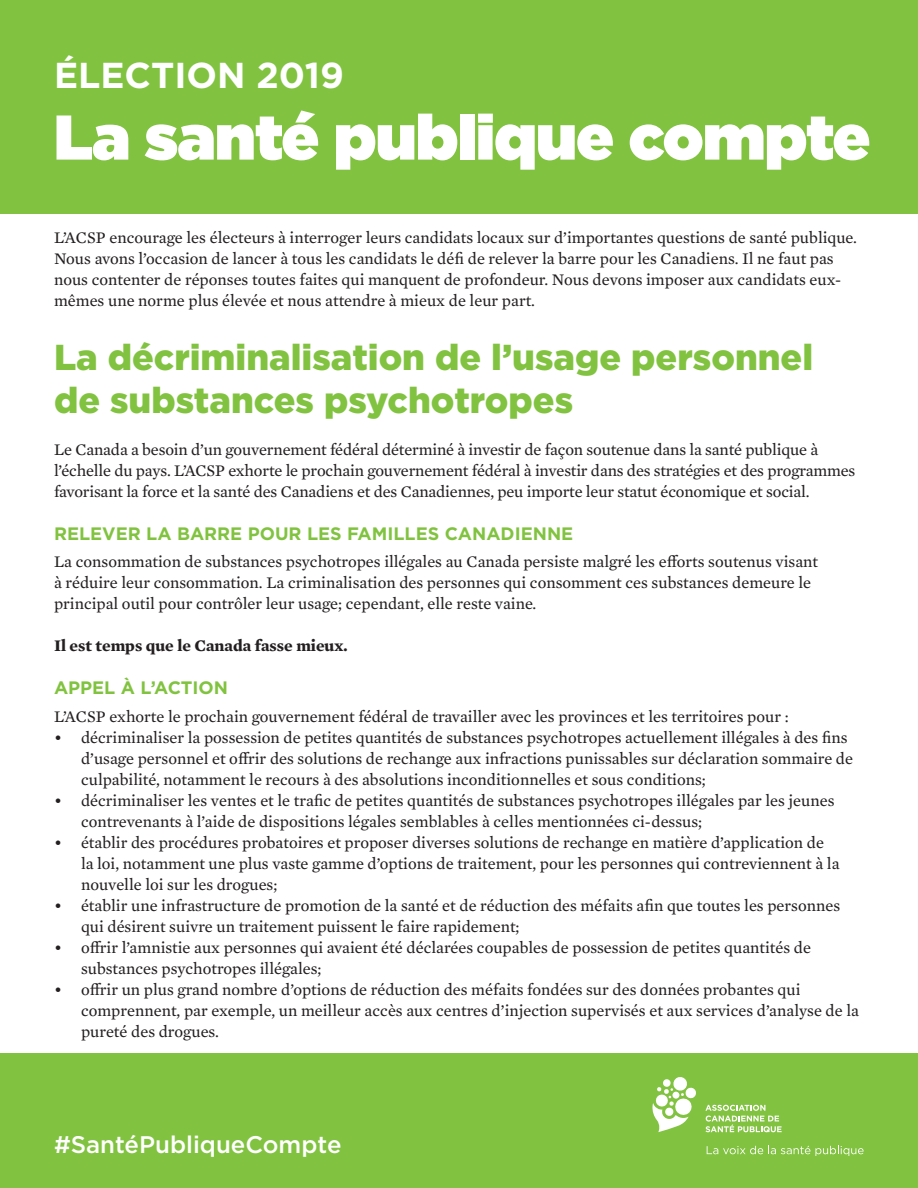
<style>
.page{position:relative;width:918px;height:1188px;background:#fff}
.page>*{position:absolute;margin:0;border:0;box-sizing:border-box;transform-origin:0 0}
.t1{font:900 63px "Gotham";letter-spacing:-.01em;color:#fff}
.Headline{font:900 36px/43.2px "Gotham";color:#81c340}
.t2{font:700 36px "Gotham";color:#fff}
.t3{font:500 24px "Gotham";color:#fff}
.t4{font:700 18px "Gotham";color:#81c340}
.t5{font:16.5px/21px "Mercury Text G2";color:#231f20}
.t6{font:700 16.5px "Mercury Text G2";color:#231f20}
</style>
<div class="page">
<div style="left:0;top:1053px;width:918px;height:135px;background:#81c340"></div>
<svg style="left:705px;top:1105px;width:77px;height:27px"></svg>
<svg style="left:652px;top:1077px;width:44px;height:55px"></svg>
<svg style="left:707px;top:1146px;width:157px;height:10px"></svg>
<div style="left:0;top:0;width:918px;height:214px;background:#81c340"></div>
<p class="t2" style="left:54px;top:51px;width:291px">ÉLECTION 2019</p>
<p class="t1" style="left:54px;top:92px;width:818px">La santé publique compte</p>
<p class="t5" style="left:54px;top:226px;width:805px">L’ACSP encourage les électeurs à interroger leurs candidats locaux sur d’importantes questions de santé publique.<br>Nous avons l’occasion de lancer à tous les candidats le défi de relever la barre pour les Canadiens. Il ne faut pas nous contenter de réponses toutes faites qui manquent de profondeur. Nous devons imposer aux candidats eux&shy;mêmes une norme plus élevée et nous attendre à mieux de leur part.</p>
<p class="Headline" style="left:54px;top:335px;width:761px">La décriminalisation de l’usage personnel de substances psychotropes</p>
<p class="t5" style="left:54px;top:438px;width:803px">Le Canada a besoin d’un gouvernement fédéral déterminé à investir de façon soutenue dans la santé publique à l’échelle du pays. L’ACSP exhorte le prochain gouvernement fédéral à investir dans des stratégies et des programmes favorisant la force et la santé des Canadiens et des Canadiennes, peu importe leur statut économique et social.</p>
<p class="t4" style="left:54px;top:521px;width:521px">RELEVER LA BARRE POUR LES FAMILLES CANADIENNE</p>
<p class="t5" style="left:54px;top:551px;width:766px">La consommation de substances psychotropes illégales au Canada persiste malgré les efforts soutenus visant à réduire leur consommation. La criminalisation des personnes qui consomment ces substances demeure le principal outil pour contrôler leur usage; cependant, elle reste vaine.</p>
<p class="t6" style="left:54px;top:633px;width:295px">Il est temps que le Canada fasse mieux.</p>
<p class="t4" style="left:54px;top:676px;width:176px">APPEL À L’ACTION</p>
<p class="t5" style="left:54px;top:705px;width:736px">L’ACSP exhorte le prochain gouvernement fédéral de travailler avec les provinces et les territoires pour :</p>
<p class="t5" style="left:81px;top:726px;width:774px;text-indent:-27px">• décriminaliser la possession de petites quantités de substances psychotropes actuellement illégales à des fins d’usage personnel et offrir des solutions de rechange aux infractions punissables sur déclaration sommaire de culpabilité, notamment le recours à des absolutions inconditionnelles et sous conditions;</p>
<p class="t5" style="left:81px;top:789px;width:755px;text-indent:-27px">• décriminaliser les ventes et le trafic de petites quantités de substances psychotropes illégales par les jeunes contrevenants à l’aide de dispositions légales semblables à celles mentionnées ci-dessus;</p>
<p class="t5" style="left:81px;top:831px;width:760px;text-indent:-27px">• établir des procédures probatoires et proposer diverses solutions de rechange en matière d’application de la loi, notamment une plus vaste gamme d’options de traitement, pour les personnes qui contreviennent à la nouvelle loi sur les drogues;</p>
<p class="t5" style="left:81px;top:894px;width:761px;text-indent:-27px">• établir une infrastructure de promotion de la santé et de réduction des méfaits afin que toutes les personnes qui désirent suivre un traitement puissent le faire rapidement;</p>
<p class="t5" style="left:81px;top:936px;width:732px;text-indent:-27px">• offrir l’amnistie aux personnes qui avaient été déclarées coupables de possession de petites quantités de substances psychotropes illégales;</p>
<p class="t5" style="left:81px;top:978px;width:780px;text-indent:-27px">• offrir un plus grand nombre d’options de réduction des méfaits fondées sur des données probantes qui comprennent, par exemple, un meilleur accès aux centres d’injection supervisés et aux services d’analyse de la pureté des drogues.</p>
<h3 class="t3" style="left:54px;top:1129px;width:289px">#SantéPubliqueCompte</h3>
</div>
